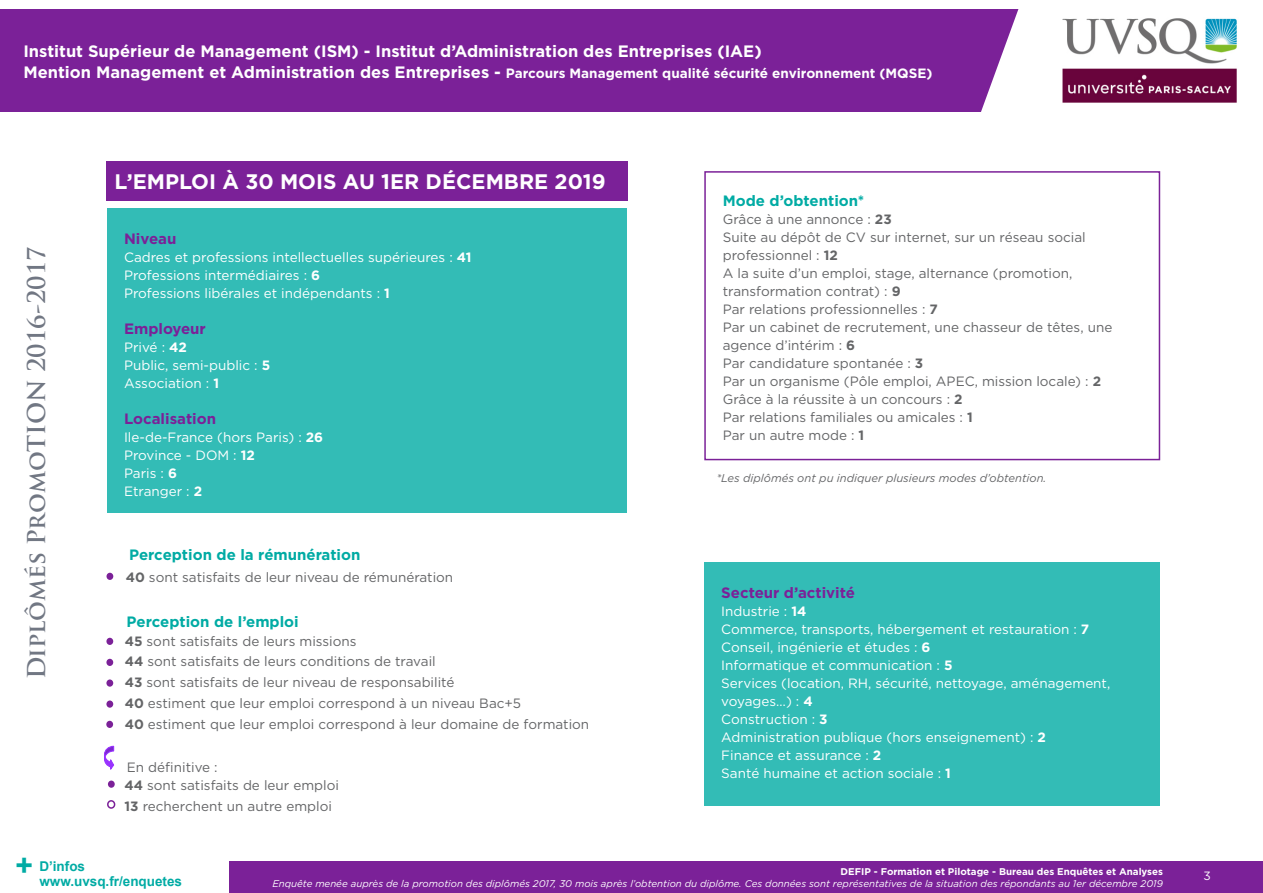
<style>
.page{position:relative;width:1263px;height:893px;background:#fff}
.page>*{position:absolute;margin:0;border:0;box-sizing:border-box;transform-origin:0 0}
.t1{font:700 30px "Arial";color:#00aba4}
.t2{font:700 24px "Trajan Pro";color:#717783}
.t3{font:700 21px "Gotham";color:#fff}
.t4{font:700 16.5px "Gotham";color:#fff}
.t5{font:700 15px "Gotham";color:#00aba4}
.t6{font:700 15px "Gotham";color:#7b2198}
.t7{font:13.5px/18px "Gotham";color:#646567}
.t8{font:13.5px/18px "Gotham";color:#fff}
.t9{font:700 13.5px "Gotham";color:#fff}
.t10{font:700 13.5px/15px "Arial";color:#00aba4}
.t11{font:12px "Gotham";color:#fff}
.Légendes_graphiques{font:italic 11.25px "Gotham";color:#646567}
.t12{font:italic 9.75px "Gotham";color:#fff}
.t13{font:700 9.75px "Gotham";color:#fff}
.s1{font-size:16.5px}
.s2{font-weight:700}
</style>
<div class="page">
<div style="left:0;top:861px;width:1263px;height:32px;background:#7b2198"></div>
<div style="left:0;top:836px;width:229px;height:57px;background:#fff"></div>
<div style="left:0;top:10px;width:1023px;height:102px;background:#7b2198"></div>
<svg style="left:963px;top:9px;width:60px;height:103px"></svg>
<img style="left:1062px;top:18px;width:175px;height:85px">
<div style="left:106px;top:161px;width:522px;height:40px;background:#7b2198"></div>
<div style="left:106px;top:573px;width:7px;height:7px;background:#7b2198;border-radius:50%"></div>
<div style="left:704px;top:562px;width:456px;height:243px;background:#33bcb6"></div>
<div style="left:704px;top:171px;width:456px;height:289px;border:2px solid #7b2198"></div>
<div style="left:107px;top:209px;width:519px;height:304px;background:#33bcb6"></div>
<svg style="left:104px;top:745px;width:11px;height:25px"></svg>
<div style="left:106px;top:638px;width:7px;height:7px;background:#7b2198;border-radius:50%"></div>
<div style="left:106px;top:659px;width:7px;height:7px;background:#7b2198;border-radius:50%"></div>
<div style="left:106px;top:679px;width:7px;height:8px;background:#7b2198;border-radius:50%"></div>
<div style="left:106px;top:700px;width:7px;height:8px;background:#7b2198;border-radius:50%"></div>
<div style="left:106px;top:721px;width:7px;height:7px;background:#7b2198;border-radius:50%"></div>
<div style="left:108px;top:780px;width:7px;height:8px;background:#7b2198;border-radius:50%"></div>
<div style="left:107px;top:800px;width:8px;height:9px;border:2px solid #7b2198;border-radius:50%"></div>
<p class="t4" style="left:23px;top:40px;width:740px">Institut Supérieur de Management (ISM) - Institut d’Administration des Entreprises (IAE)</p>
<p class="t9" style="left:23px;top:64px;width:910px"><span class="s1">Mention Management et Administration des Entreprises -</span> Parcours Management qualité sécurité environnement (MQSE)</p>
<h2 class="t2" style="left:22px;top:679px;width:434px;rotate:-90deg">Diplômés PromoTION 2016-2017</h2>
<p class="t3" style="left:115px;top:168px;width:493px">L’EMPLOI À 30 MOIS AU 1ER DÉCEMBRE 2019</p>
<p class="t6" style="left:124px;top:229px;width:54px">Niveau</p>
<p class="t8" style="left:124px;top:248px;width:349px">Cadres et professions intellectuelles supérieures : <span class="s2">41</span></p>
<p class="t8" style="left:124px;top:266px;width:198px">Professions intermédiaires : <span class="s2">6</span></p>
<p class="t8" style="left:124px;top:284px;width:267px">Professions libérales et indépendants : <span class="s2">1</span></p>
<p class="t6" style="left:124px;top:319px;width:83px">Employeur</p>
<p class="t8" style="left:124px;top:338px;width:64px">Privé : <span class="s2">42</span></p>
<p class="t8" style="left:124px;top:356px;width:148px">Public, semi-public : <span class="s2">5</span></p>
<p class="t8" style="left:124px;top:374px;width:96px">Association : <span class="s2">1</span></p>
<p class="t6" style="left:124px;top:409px;width:93px">Localisation</p>
<p class="t8" style="left:124px;top:428px;width:201px">Ile-de-France (hors Paris) : <span class="s2">26</span></p>
<p class="t8" style="left:124px;top:446px;width:132px">Province - DOM : <span class="s2">12</span></p>
<p class="t8" style="left:124px;top:464px;width:54px">Paris : <span class="s2">6</span></p>
<p class="t8" style="left:124px;top:482px;width:80px">Etranger : <span class="s2">2</span></p>
<p class="t5" style="left:129px;top:545px;width:233px">Perception de la rémunération</p>
<p class="t7" style="left:126px;top:568px;width:329px"><span class="s2">40</span> sont satisfaits de leur niveau de rémunération</p>
<p class="t5" style="left:127px;top:611px;width:174px">Perception de l’emploi</p>
<p class="t7" style="left:125px;top:632px;width:233px"><span class="s2">45</span> sont satisfaits de leurs missions</p>
<p class="t7" style="left:125px;top:652px;width:313px"><span class="s2">44</span> sont satisfaits de leurs conditions de travail</p>
<p class="t7" style="left:125px;top:673px;width:331px"><span class="s2">43</span> sont satisfaits de leur niveau de responsabilité</p>
<p class="t7" style="left:125px;top:694px;width:398px"><span class="s2">40</span> estiment que leur emploi correspond à un niveau Bac+5</p>
<p class="t7" style="left:125px;top:715px;width:466px"><span class="s2">40</span> estiment que leur emploi correspond à leur domaine de formation</p>
<p class="t7" style="left:127px;top:758px;width:92px">En définitive :</p>
<p class="t7" style="left:125px;top:776px;width:216px"><span class="s2">44</span> sont satisfaits de leur emploi</p>
<p class="t7" style="left:125px;top:797px;width:209px"><span class="s2">13</span> recherchent un autre emploi</p>
<p class="t5" style="left:723px;top:191px;width:143px">Mode d’obtention*</p>
<p class="t7" style="left:723px;top:210px;width:170px">Grâce à une annonce : <span class="s2">23</span></p>
<p class="t7" style="left:723px;top:228px;width:364px">Suite au dépôt de CV sur internet, sur un réseau social professionnel : <span class="s2">12</span></p>
<p class="t7" style="left:723px;top:264px;width:351px">A la suite d’un emploi, stage, alternance (promotion, transformation contrat) : <span class="s2">9</span></p>
<p class="t7" style="left:723px;top:300px;width:217px">Par relations professionnelles : <span class="s2">7</span></p>
<p class="t7" style="left:723px;top:318px;width:391px">Par un cabinet de recrutement, une chasseur de têtes, une agence d’intérim : <span class="s2">6</span></p>
<p class="t7" style="left:723px;top:354px;width:202px">Par candidature spontanée : <span class="s2">3</span></p>
<p class="t7" style="left:723px;top:372px;width:380px">Par un organisme (Pôle emploi, APEC, mission locale) : <span class="s2">2</span></p>
<p class="t7" style="left:723px;top:390px;width:241px">Grâce à la réussite à un concours : <span class="s2">2</span></p>
<p class="t7" style="left:723px;top:408px;width:252px">Par relations familiales ou amicales : <span class="s2">1</span></p>
<p class="t7" style="left:723px;top:426px;width:143px">Par un autre mode : <span class="s2">1</span></p>
<p class="Légendes_graphiques" style="left:716px;top:470px;width:332px">*Les diplômés ont pu indiquer plusieurs modes d’obtention.</p>
<p class="t6" style="left:721px;top:582px;width:135px">Secteur d’activité</p>
<p class="t8" style="left:721px;top:602px;width:87px">Industrie : <span class="s2">14</span></p>
<p class="t8" style="left:721px;top:620px;width:369px">Commerce, transports, hébergement et restauration : <span class="s2">7</span></p>
<p class="t8" style="left:721px;top:638px;width:211px">Conseil, ingénierie et études : <span class="s2">6</span></p>
<p class="t8" style="left:721px;top:656px;width:233px">Informatique et communication : <span class="s2">5</span></p>
<p class="t8" style="left:721px;top:674px;width:391px">Services (location, RH, sécurité, nettoyage, aménagement, voyages…) : <span class="s2">4</span></p>
<p class="t8" style="left:721px;top:710px;width:108px">Construction : <span class="s2">3</span></p>
<p class="t8" style="left:721px;top:728px;width:326px">Administration publique (hors enseignement) : <span class="s2">2</span></p>
<p class="t8" style="left:721px;top:746px;width:162px">Finance et assurance : <span class="s2">2</span></p>
<p class="t8" style="left:721px;top:764px;width:231px">Santé humaine et action sociale : <span class="s2">1</span></p>
<h1 class="t1" style="left:15px;top:845px;width:19px">+</h1>
<p class="t10" style="left:39px;top:859px;width:144px">D’infos www.uvsq.fr/enquetes</p>
<p class="t13" style="left:841px;top:865px;width:324px">DEFIP - Formation et Pilotage - Bureau des Enquêtes et Analyses</p>
<p class="t12" style="left:272px;top:877px;width:892px">Enquête menée auprès de la promotion des diplômés 2017, 30 mois après l’obtention du diplôme. Ces données sont représentatives de la situation des répondants au 1er décembre 2019</p>
<p class="t11" style="left:1203px;top:868px;width:9px">3</p>
</div>
